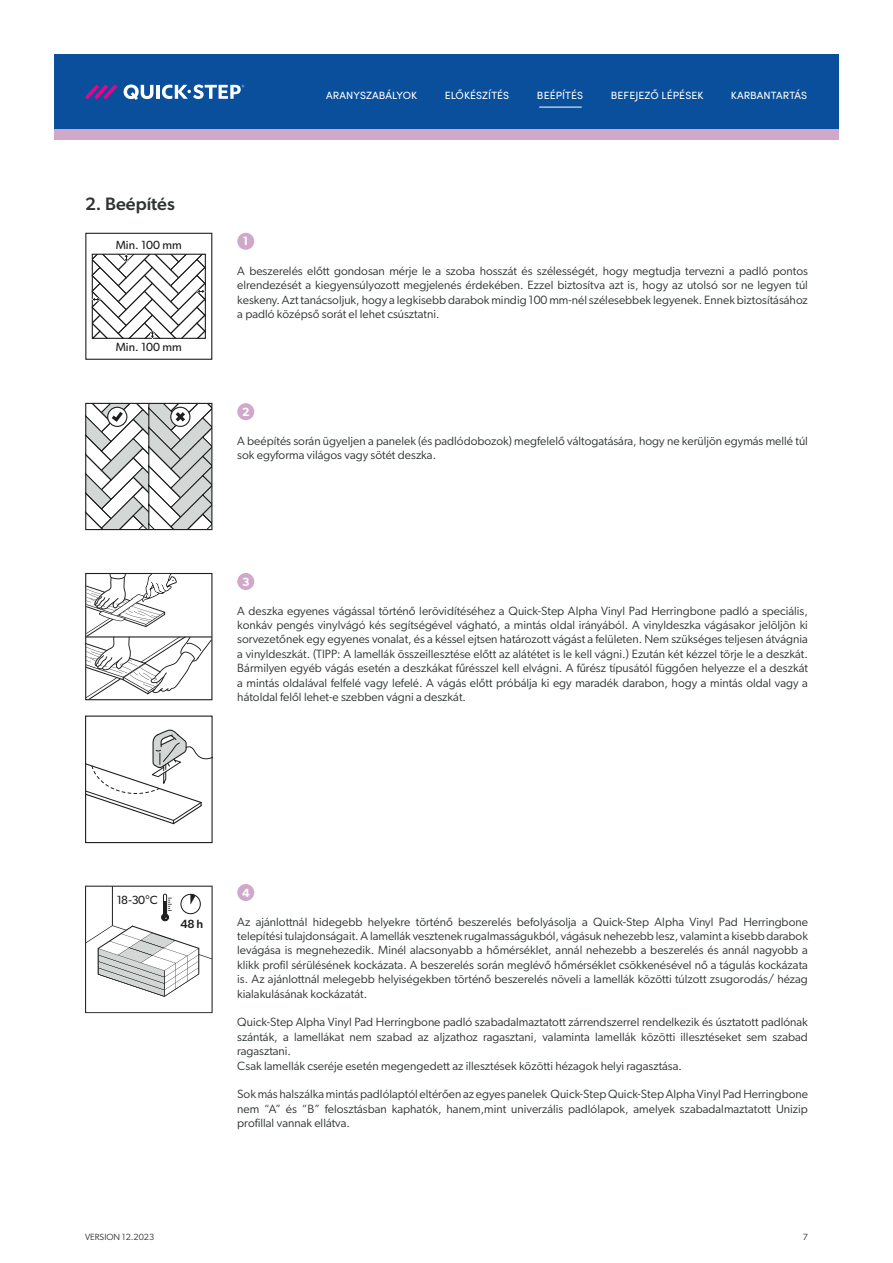
<style>
.page{position:relative;width:893px;height:1263px;background:#fff}
.page>*{position:absolute;margin:0;border:0;box-sizing:border-box;transform-origin:0 0}
.t1{font:500 18px "Gibson";color:#2f3333}
.t2{font:12px/14.4px "Gibson";color:#2f3333;text-align:justify}
.t3{font:600 12px "Gibson";color:#fff}
.t4{font:11.85px "Gibson";color:#040506}
.t5{font:500 11.85px "Gibson";color:#040506}
.t6{font:10.5px "Sofia Pro";letter-spacing:.01em;color:#fff}
.t7{font:9px "Gibson";color:#2f3333}
</style>
<div class="page">
<div style="left:54px;top:54px;width:785px;height:75px;background:#0a4f9c"></div>
<div style="left:54px;top:129px;width:785px;height:11px;background:#d0a8ca"></div>
<svg style="left:85px;top:84px;width:32px;height:15px"></svg>
<svg style="left:124px;top:85px;width:29px;height:15px"></svg>
<hr style="left:156px;top:85px;width:4px;height:14px;background:#fff">
<svg style="left:162px;top:85px;width:82px;height:14px"></svg>
<svg style="left:91px;top:253px;width:115px;height:86px"></svg>
<svg style="left:86px;top:403px;width:126px;height:127px"></svg>
<svg style="left:87px;top:729px;width:124px;height:96px"></svg>
<div style="left:85px;top:715px;width:128px;height:128px;border:1px solid #040506"></div>
<svg style="left:86px;top:573px;width:126px;height:127px"></svg>
<hr style="left:86px;top:636px;width:126px;height:1px;background:#040506">
<svg style="left:85px;top:886px;width:128px;height:127px"></svg>
<hr style="left:112px;top:887px;width:1px;height:38px;background:#040506">
<div style="left:237px;top:233px;width:17px;height:17px;background:#d0a8ca;border-radius:50%"></div>
<div style="left:237px;top:403px;width:17px;height:17px;background:#d0a8ca;border-radius:50%"></div>
<div style="left:237px;top:573px;width:17px;height:17px;background:#d0a8ca;border-radius:50%"></div>
<div style="left:237px;top:884px;width:17px;height:17px;background:#d0a8ca;border-radius:50%"></div>
<hr style="left:539px;top:107px;width:43px;height:1px;background:#fff">
<h1 class="t1" style="left:85px;top:193px;width:91px">2. Beépítés</h1>
<p class="t4" style="left:116px;top:238px;width:67px">Min. 100 mm</p>
<p class="t4" style="left:116px;top:340px;width:67px">Min. 100 mm</p>
<p class="t3" style="left:243px;top:234px;width:7px">1</p>
<p class="t6" style="left:326px;top:87px;width:92px">ARANYSZABÁLYOK</p>
<p class="t6" style="left:445px;top:87px;width:66px">ELŐKÉSZÍTÉS</p>
<p class="t6" style="left:537px;top:87px;width:48px">BEÉPÍTÉS</p>
<p class="t6" style="left:611px;top:87px;width:94px">BEFEJEZŐ LÉPÉSEK</p>
<p class="t6" style="left:731px;top:87px;width:78px">KARBANTARTÁS</p>
<p class="t2" style="left:237px;top:263px;width:572px">A beszerelés előtt gondosan mérje le a szoba hosszát és szélességét, hogy megtudja tervezni a padló pontos elrendezését a kiegyensúlyozott megjelenés érdekében. Ezzel biztosítva azt is, hogy az utolsó sor ne legyen túl keskeny. Azt tanácsoljuk, hogy a legkisebb darabok mindig 100 mm-nél szélesebbek legyenek. Ennek biztosításához a padló középső sorát el lehet csúsztatni.</p>
<p class="t3" style="left:242px;top:404px;width:9px">2</p>
<p class="t2" style="left:237px;top:433px;width:572px">A beépítés során ügyeljen a panelek (és padlódobozok) megfelelő váltogatására, hogy ne kerüljön egymás mellé túl sok egyforma világos vagy sötét deszka.</p>
<p class="t3" style="left:242px;top:574px;width:9px">3</p>
<p class="t2" style="left:237px;top:603px;width:572px">A deszka egyenes vágással történő lerövidítéséhez a Quick-Step Alpha Vinyl Pad Herringbone padló a speciális, konkáv pengés vinylvágó kés segítségével vágható, a mintás oldal irányából. A vinyldeszka vágásakor jelöljön ki sorvezetőnek egy egyenes vonalat, és a késsel ejtsen határozott vágást a felületen. Nem szükséges teljesen átvágnia a vinyldeszkát. (TIPP: A lamellák összeillesztése előtt az alátétet is le kell vágni.) Ezután két kézzel törje le a deszkát.<br>Bármilyen egyéb vágás esetén a deszkákat fűrésszel kell elvágni. A fűrész típusától függően helyezze el a deszkát a mintás oldalával felfelé vagy lefelé. A vágás előtt próbálja ki egy maradék darabon, hogy a mintás oldal vagy a hátoldal felől lehet-e szebben vágni a deszkát.</p>
<p class="t4" style="left:117px;top:893px;width:43px">18-30°C</p>
<p class="t5" style="left:180px;top:916px;width:24px">48 h</p>
<p class="t3" style="left:242px;top:885px;width:9px">4</p>
<p class="t2" style="left:237px;top:914px;width:572px">Az ajánlottnál hidegebb helyekre történő beszerelés befolyásolja a Quick-Step Alpha Vinyl Pad Herringbone telepítési tulajdonságait. A lamellák vesztenek rugalmasságukból, vágásuk nehezebb lesz, valamint a kisebb darabok levágása is megnehezedik. Minél alacsonyabb a hőmérséklet, annál nehezebb a beszerelés és annál nagyobb a klikk profil sérülésének kockázata. A beszerelés során meglévő hőmérséklet csökkenésével nő a tágulás kockázata is. Az ajánlottnál melegebb helyiségekben történő beszerelés növeli a lamellák közötti túlzott zsugorodás/ hézag kialakulásának kockázatát.</p>
<p class="t2" style="left:237px;top:1015px;width:572px;text-align:left">Quick-Step Alpha Vinyl Pad Herringbone padló szabadalmaztatott zárrendszerrel rendelkezik és úsztatott padlónak szánták, a lamellákat nem szabad az aljzathoz ragasztani, valaminta lamellák közötti illesztéseket sem szabad ragasztani.<br>Csak lamellák cseréje esetén megengedett az illesztések közötti hézagok helyi ragasztása.</p>
<p class="t2" style="left:237px;top:1087px;width:572px">Sok más halszálka mintás padlólaptól eltérően az egyes panelek Quick-Step Quick-Step Alpha Vinyl Pad Herringbone nem “A” és “B” felosztásban kaphatók, hanem,mint univerzális padlólapok, amelyek szabadalmaztatott Unizip profillal vannak ellátva.</p>
<p class="t7" style="left:85px;top:1231px;width:71px">VERSION 12.2023</p>
<p class="t7" style="left:803px;top:1231px;width:7px">7</p>
</div>
